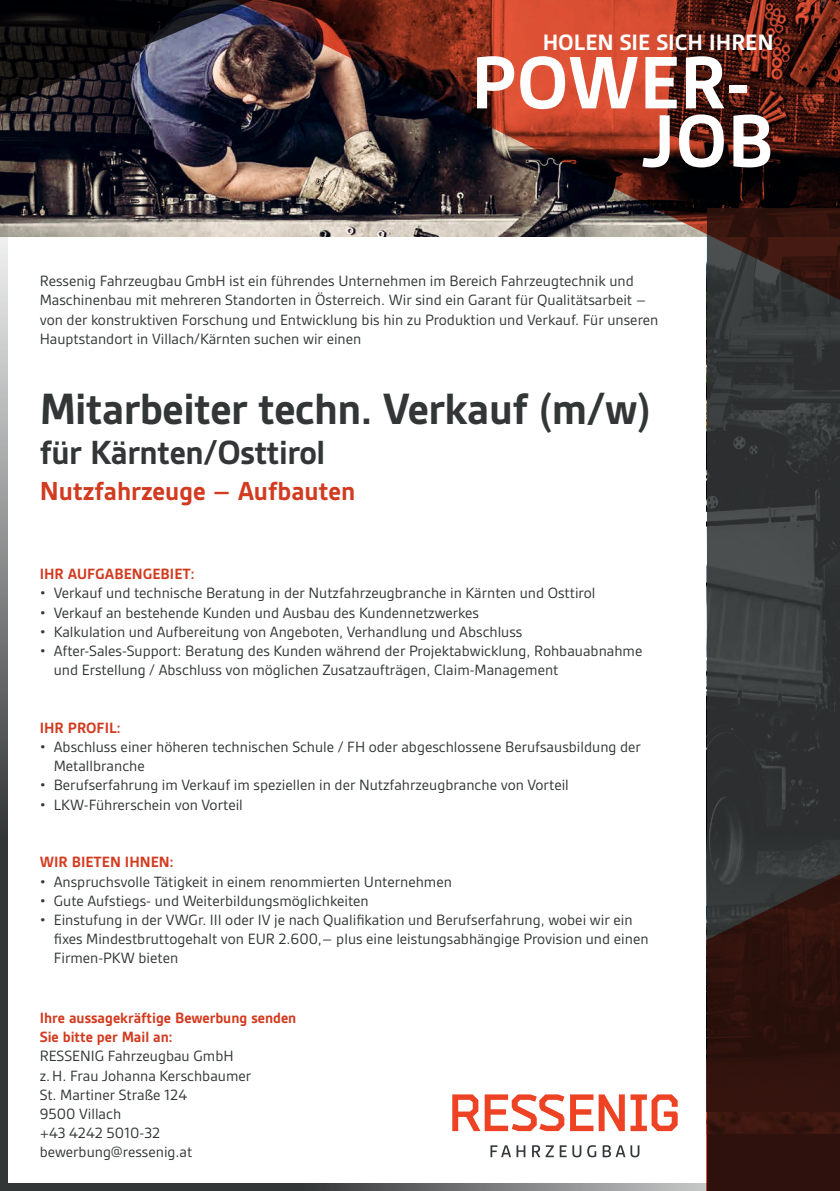
<style>
.page{position:relative;width:840px;height:1191px;background:#fff}
.page>*{position:absolute;margin:0;border:0;box-sizing:border-box;transform-origin:0 0}
.t1{font:700 79.8px "Gesta";color:#fff}
.t2{font:700 47px "Gesta";letter-spacing:-.01em;color:#333637}
.t3{font:700 36px "Gesta";letter-spacing:-.01em;color:#333637}
.t4{font:700 28px "Gesta";color:#d23b20}
.t5{font:700 23.8px "Gesta";color:#fff}
.t6{font:16px/19.2px "Gesta";color:#333637}
.t7{font:700 16px/19.2px "Gesta";color:#d23b20}
</style>
<div class="page">
<svg style="left:706px;top:335px;width:133px;height:504px;background:#353839"></svg>
<svg style="left:0;top:335px;width:8px;height:848px;background:#616464"></svg>
<svg style="left:0;top:1183px;width:706px;height:8px;background:#5d5f60"></svg>
<svg style="left:0;top:143px;width:839px;height:192px"></svg>
<img style="left:0;top:0;width:839px;height:143px">
<svg style="left:706px;top:839px;width:133px;height:191px;background:#31201d"></svg>
<svg style="left:706px;top:1030px;width:133px;height:161px;background:#31120d"></svg>
<svg style="left:452px;top:1094px;width:172px;height:37px"></svg>
<svg style="left:630px;top:1094px;width:47px;height:37px"></svg>
<svg style="left:490px;top:1145px;width:149px;height:12px"></svg>
<h3 class="t5" style="left:542px;top:29px;width:232px">HOLEN SIE SICH IHREN</h3>
<h1 class="t1" style="left:471px;top:37px;width:279px">POWER-</h1>
<h1 class="t1" style="left:641px;top:96px;width:134px">JOB</h1>
<p class="t6" style="left:40px;top:271px;width:619px">Ressenig Fahrzeugbau GmbH ist ein führendes Unternehmen im Bereich Fahrzeugtechnik und Maschinenbau mit mehreren Standorten in Österreich. Wir sind ein Garant für Qualitätsarbeit – von der konstruktiven Forschung und Entwicklung bis hin zu Produktion und Verkauf. Für unseren Hauptstandort in Villach/Kärnten suchen wir einen</p>
<h2 class="t2" style="left:40px;top:382px;width:612px">Mitarbeiter techn. Verkauf (m/w)</h2>
<h3 class="t3" style="left:40px;top:431px;width:287px">für Kärnten/Osttirol</h3>
<h3 class="t4" style="left:40px;top:474px;width:317px">Nutzfahrzeuge – Aufbauten</h3>
<p class="t7" style="left:40px;top:564px;width:156px">IHR AUFGABENGEBIET:</p>
<p class="t6" style="left:40px;top:583px;width:557px">• Verkauf und technische Beratung in der Nutzfahrzeugbranche in Kärnten und Osttirol</p>
<p class="t6" style="left:40px;top:603px;width:440px">• Verkauf an bestehende Kunden und Ausbau des Kundennetzwerkes</p>
<p class="t6" style="left:40px;top:622px;width:484px">• Kalkulation und Aufbereitung von Angeboten, Verhandlung und Abschluss</p>
<p class="t6" style="left:54px;top:641px;width:589px;text-indent:-14px">• After-Sales-Support: Beratung des Kunden während der Projektabwicklung, Rohbauabnahme und Erstellung / Abschluss von möglichen Zusatzaufträgen, Claim-Management</p>
<p class="t7" style="left:40px;top:718px;width:82px">IHR PROFIL:</p>
<p class="t6" style="left:54px;top:737px;width:588px;text-indent:-14px">• Abschluss einer höheren technischen Schule / FH oder abgeschlossene Berufsausbildung der<br>Metallbranche</p>
<p class="t6" style="left:40px;top:775px;width:530px">• Berufserfahrung im Verkauf im speziellen in der Nutzfahrzeugbranche von Vorteil</p>
<p class="t6" style="left:40px;top:795px;width:204px">• LKW-Führerschein von Vorteil</p>
<p class="t7" style="left:40px;top:852px;width:135px">WIR BIETEN IHNEN:</p>
<p class="t6" style="left:40px;top:871px;width:413px">• Anspruchsvolle Tätigkeit in einem renommierten Unternehmen</p>
<p class="t6" style="left:40px;top:891px;width:330px">• Gute Aufstiegs- und Weiterbildungsmöglichkeiten</p>
<p class="t6" style="left:54px;top:910px;width:596px;text-indent:-14px">• Einstufung in der VWGr. III oder IV je nach Qualifikation und Berufserfahrung, wobei wir ein fixes Mindestbruttogehalt von EUR 2.600,– plus eine leistungsabhängige Provision und einen<br>Firmen-PKW bieten</p>
<p class="t7" style="left:40px;top:1008px;width:258px">Ihre aussagekräftige Bewerbung senden<br>Sie bitte per Mail an:</p>
<p class="t6" style="left:40px;top:1046px;width:213px">RESSENIG Fahrzeugbau GmbH z.H. Frau Johanna Kerschbaumer<br>St. Martiner Straße 124<br>9500 Villach<br>+43 4242 5010-32 bewerbung@ressenig.at</p>
</div>
